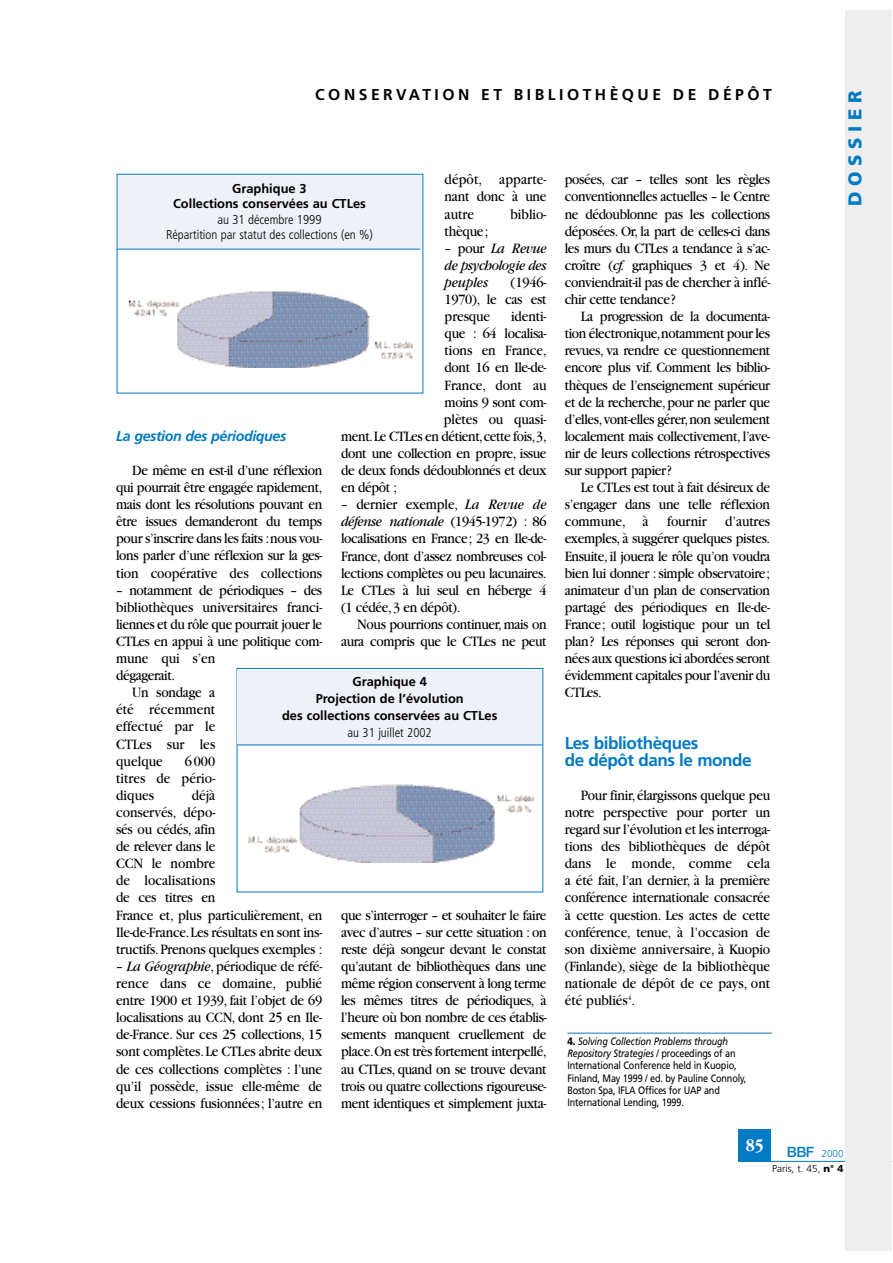
<style>
.page{position:relative;width:893px;height:1263px;background:#fff}
.page>*{position:absolute;margin:0;border:0;box-sizing:border-box;transform-origin:0 0}
.t1{font:900 18.6px "Frutiger";letter-spacing:.305em;color:#007ac2}
.t2{font:700 18.6px "Garamond";color:#fff;scale:.85 1}
.t3{font:700 17.1px/17.1px "Frutiger";letter-spacing:-.03em;color:#007ac2}
.t4{font:700 15.6px "Frutiger";letter-spacing:.22em;color:#000}
.t5{font:15px/17.1px "Garamond";letter-spacing:-.025em;color:#000;text-align:justify;scale:.9 1}
.t6{font:15px "Garamond";letter-spacing:-.005em;color:#000;scale:.9 1}
.t7{font:15px "Garamond";letter-spacing:.005em;color:#000;scale:.9 1}
.t8{font:italic 15px/17.1px "Garamond";letter-spacing:-.03em;color:#000;text-align:justify;scale:.9 1}
.t9{font:italic 700 14.25px "Frutiger";letter-spacing:-.03em;color:#007ac2}
.t10{font:700 12.9px/17.1px "Frutiger";color:#000;text-align:center}
.t11{font:300 condensed 12.9px/15.5px "Frutiger";color:#000;text-align:center}
.t12{font:10.65px/12.1px "Frutiger";letter-spacing:-.015em;color:#000;scale:.85 1}
.t13{font:300 10.05px/14.4px "Frutiger";color:#000;text-align:right}
.s1{font-style:normal}
.s2{font-style:italic}
.s3{font-weight:900}
.s4{font-family:"Helvetica Neue";font-weight:500;font-size:14.25px;color:#007ac2}
.s5{color:#007ac2}
</style>
<div class="page">
<hr style="left:738px;top:1161px;width:154px;height:1px;background:#007ac2">
<div style="left:738px;top:1129px;width:32px;height:32px;background:#007ac2"></div>
<div style="left:845px;top:10px;width:47px;height:1240px;background:#eee"></div>
<img style="left:128px;top:291px;width:284px;height:76px">
<div style="left:118px;top:176px;width:303px;height:73px;background:#eff1f8"></div>
<hr style="left:117px;top:249px;width:303px;height:1px;background:#007ac2">
<div style="left:237px;top:668px;width:306px;height:224px;border:1px solid #007ac2"></div>
<img style="left:248px;top:784px;width:285px;height:78px">
<div style="left:238px;top:671px;width:303px;height:74px;background:#eff1f8"></div>
<hr style="left:237px;top:745px;width:305px;height:1px;background:#007ac2">
<hr style="left:567px;top:1033px;width:204px;height:1px;background:#007ac2">
<p class="t4" style="left:315px;top:88px;width:458px">CONSERVATION ET BIBLIOTHÈQUE DE DÉPÔT</p>
<p class="t5" style="left:444px;top:172px;width:115px">dépôt, apparte&shy;nant donc à une autre</p>
<p class="t10" style="left:173px;top:182px;width:194px;line-height:15.5px">Graphique 3<br>Collections conservées au CTLes</p>
<p class="t11" style="left:166px;top:213px;width:208px">au 31 décembre 1999<br>Répartition par statut des collections (en %)</p>
<p class="t5" style="left:510px;top:207px;width:42px">biblio-</p>
<p class="t5" style="left:444px;top:224px;width:50px">thèque;</p>
<p class="t8" style="left:444px;top:241px;width:115px"><span class="s1">– pour</span> La Revue de psychologie des peuples</p>
<p class="t5" style="left:444px;top:275px;width:115px;text-indent:66px">(1946- 1970), le cas est presque</p>
<p class="t5" style="left:511px;top:309px;width:41px">identi-</p>
<p class="t5" style="left:444px;top:326px;width:115px">que : 64 localisa-</p>
<p class="t6" style="left:444px;top:345px;width:115px">tions en France,</p>
<p class="t5" style="left:444px;top:361px;width:115px">dont 16 en Ile-de-</p>
<p class="t6" style="left:444px;top:380px;width:115px">France, dont au</p>
<p class="t5" style="left:444px;top:395px;width:115px">moins 9 sont com-</p>
<p class="t6" style="left:444px;top:414px;width:116px">plètes ou quasi-</p>
<p class="t5" style="left:341px;top:429px;width:230px">ment.Le CTLes en détient,cette fois,3,</p>
<p class="t5" style="left:341px;top:446px;width:230px">dont une collection en propre, issue</p>
<p class="t5" style="left:341px;top:463px;width:230px">de deux fonds dédoublonnés et deux</p>
<p class="t5" style="left:341px;top:480px;width:64px">en dépôt ;</p>
<p class="t5" style="left:341px;top:497px;width:230px">– dernier exemple, <span class="s2">La Revue de défense nationale</span> (1945-1972) : 86 localisations en France; 23 en Ile-de-France, dont d’assez nombreuses col&shy;lections complètes ou peu lacunaires.<br>Le CTLes à lui seul en héberge 4 (1 cédée,3 en dépôt).</p>
<p class="t5" style="left:341px;top:617px;width:230px;text-align:right">Nous pourrions continuer, mais on aura compris que le CTLes ne peut</p>
<p class="t9" style="left:116px;top:430px;width:172px">La gestion des périodiques</p>
<p class="t5" style="left:116px;top:463px;width:230px;text-indent:16px">De même en est-il d’une réflexion qui pourrait être engagée rapidement, mais dont les résolutions pouvant en être issues demanderont du temps pour s’inscrire dans les faits :nous vou&shy;lons parler d’une réflexion sur la ges&shy;tion coopérative des collections</p>
<p class="t5" style="left:116px;top:583px;width:230px">– notamment de périodiques – des</p>
<p class="t6" style="left:116px;top:602px;width:230px">bibliothèques universitaires franci-</p>
<p class="t5" style="left:116px;top:617px;width:230px">liennes et du rôle que pourrait jouer le</p>
<p class="t5" style="left:116px;top:634px;width:230px">CTLes en appui à une politique com-</p>
<p class="t6" style="left:116px;top:653px;width:112px">mune qui s’en</p>
<p class="t5" style="left:116px;top:668px;width:67px">dégagerait.</p>
<p class="t5" style="left:132px;top:685px;width:94px">Un sondage a</p>
<p class="t7" style="left:116px;top:704px;width:112px">été récemment</p>
<p class="t7" style="left:116px;top:722px;width:112px">effectué par le</p>
<p class="t7" style="left:116px;top:739px;width:112px">CTLes sur les</p>
<p class="t7" style="left:116px;top:756px;width:53px">quelque</p>
<p class="t10" style="left:282px;top:674px;width:217px">Graphique 4<br>Projection de l’évolution<br>des collections conservées au CTLes</p>
<p class="t11" style="left:347px;top:726px;width:86px">au 31 juillet 2002</p>
<p class="t5" style="left:116px;top:754px;width:112px;text-indent:68px">6 000 titres de pério&shy;diques</p>
<p class="t5" style="left:116px;top:788px;width:230px;text-align:left;text-indent:75px">déjà<br>conservés, dépo-<br>sés ou cédés, afin<br>de relever dans le<br>CCN le nombre<br>de localisations<br>de ces titres en<br>France et, plus particulièrement, en<br>Ile-de-France.Les résultats en sont ins&shy;tructifs.Prenons quelques exemples :</p>
<p class="t5" style="left:116px;top:959px;width:230px">– <span class="s2">La Géographie</span>, périodique de réfé&shy;rence dans ce domaine, publié entre 1900 et 1939, fait l’objet de 69 localisations au CCN, dont 25 en Ile&shy;de-France. Sur ces 25 collections, 15 sont complètes.Le CTLes abrite deux de ces collections complètes : l’une qu’il possède, issue elle-même de deux cessions fusionnées; l’autre en</p>
<p class="t5" style="left:341px;top:908px;width:230px">que s’interroger – et souhaiter le faire avec d’autres – sur cette situation : on reste déjà songeur devant le constat qu’autant de bibliothèques dans une même région conservent à long terme les mêmes titres de périodiques, à l’heure où bon nombre de ces établis&shy;sements manquent cruellement de place.On est très fortement interpellé, au CTLes, quand on se trouve devant trois ou quatre collections rigoureuse&shy;ment identiques et simplement juxta-</p>
<p class="t5" style="left:564px;top:172px;width:230px">posées, car – telles sont les règles conventionnelles actuelles – le Centre ne dédoublonne pas les collections déposées. Or, la part de celles-ci dans les murs du CTLes a tendance à s’ac&shy;croître (<span class="s2">cf.</span> graphiques 3 et 4). Ne conviendrait-il pas de chercher à inflé&shy;chir cette tendance?</p>
<p class="t5" style="left:564px;top:309px;width:230px;text-indent:16px">La progression de la documenta&shy;tion électronique,notamment pour les revues, va rendre ce questionnement encore plus vif. Comment les biblio&shy;thèques de l’enseignement supérieur et de la recherche,pour ne parler que d’elles,vont-elles gérer,non seulement localement mais collectivement, l’ave&shy;nir de leurs collections rétrospectives sur support papier?</p>
<p class="t5" style="left:564px;top:480px;width:230px;text-indent:16px">Le CTLes est tout à fait désireux de s’engager dans une telle réflexion commune, à fournir d’autres exemples, à suggérer quelques pistes.<br>Ensuite, il jouera le rôle qu’on voudra bien lui donner : simple observatoire; animateur d’un plan de conservation partagé des périodiques en Ile-de-France; outil logistique pour un tel plan? Les réponses qui seront don&shy;nées aux questions ici abordées seront évidemment capitales pour l’avenir du CTLes.</p>
<p class="t3" style="left:564px;top:735px;width:188px">Les bibliothèques<br>de dépôt dans le monde</p>
<p class="t5" style="left:564px;top:788px;width:230px;text-indent:16px">Pour finir,élargissons quelque peu notre perspective pour porter un regard sur l’évolution et les interroga&shy;tions des bibliothèques de dépôt dans le monde, comme cela a été fait, l’an dernier, à la première conférence internationale consacrée à cette question. Les actes de cette conférence, tenue, à l’occasion de son dixième anniversaire, à Kuopio (Finlande), siège de la bibliothèque nationale de dépôt de ce pays, ont été publiés<sup>4</sup>.</p>
<p class="t12" style="left:567px;top:1036px;width:212px"><span class="s3">4.</span> <span class="s2">Solving Collection Problems through Repository Strategies</span> / proceedings of an International Conference held in Kuopio, Finland, May 1999 / ed. by Pauline Connoly, Boston Spa, IFLA Offices for UAP and International Lending, 1999.</p>
<p class="t1" style="left:847px;top:206px;width:117px;rotate:-90deg">DOSSIER</p>
<p class="t2" style="left:746px;top:1138px;width:22px">85</p>
<p class="t13" style="left:772px;top:1147px;width:73px"><span class="s4">BBF</span> <span class="s5">2000<br></span>Paris, t. 45, <span class="s3">n° 4</span></p>
</div>
